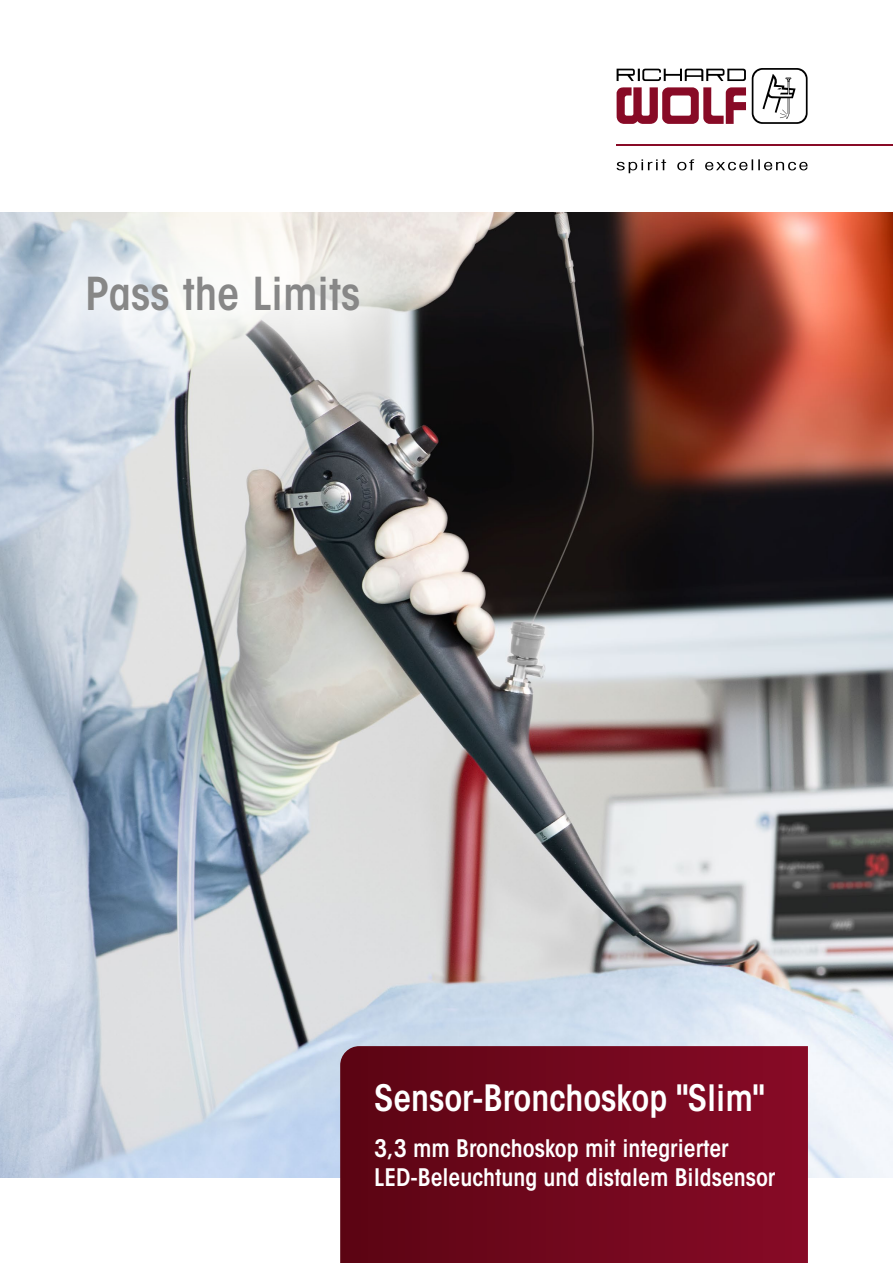
<style>
.page{position:relative;width:893px;height:1263px;background:#fff}
.page>*{position:absolute;margin:0;border:0;box-sizing:border-box;transform-origin:0 0}
.t1{font:600 condensed 45px "ITC Avant Garde Std";color:#878787}
.t2{font:600 condensed 36px "ITC Avant Garde Std";color:#fff}
.t3{font:600 condensed 24px/28.8px "ITC Avant Garde Std";color:#fff}
</style>
<div class="page">
<img style="left:0;top:213px;width:893px;height:965px">
<svg style="left:617px;top:159px;width:190px;height:14px"></svg>
<svg style="left:617px;top:69px;width:129px;height:12px"></svg>
<svg style="left:617px;top:87px;width:129px;height:37px"></svg>
<svg style="left:752px;top:68px;width:56px;height:56px"></svg>
<hr style="left:617px;top:144px;width:276px;height:2px;background:#880a26">
<svg style="left:340px;top:1046px;width:468px;height:217px;background:#71071d"></svg>
<div style="left:8px;top:196px;width:429px;height:194px;background:#fff;opacity:.75"></div>
<h1 class="t1" style="left:85px;top:265px;width:277px">Pass the Limits</h1>
<h2 class="t2" style="left:374px;top:1075px;width:391px">Sensor-Bronchoskop "Slim"</h2>
<p class="t3" style="left:374px;top:1133px;width:403px">3,3 mm Bronchoskop mit integrierter<br>LED-Beleuchtung und distalem Bildsensor</p>
</div>
